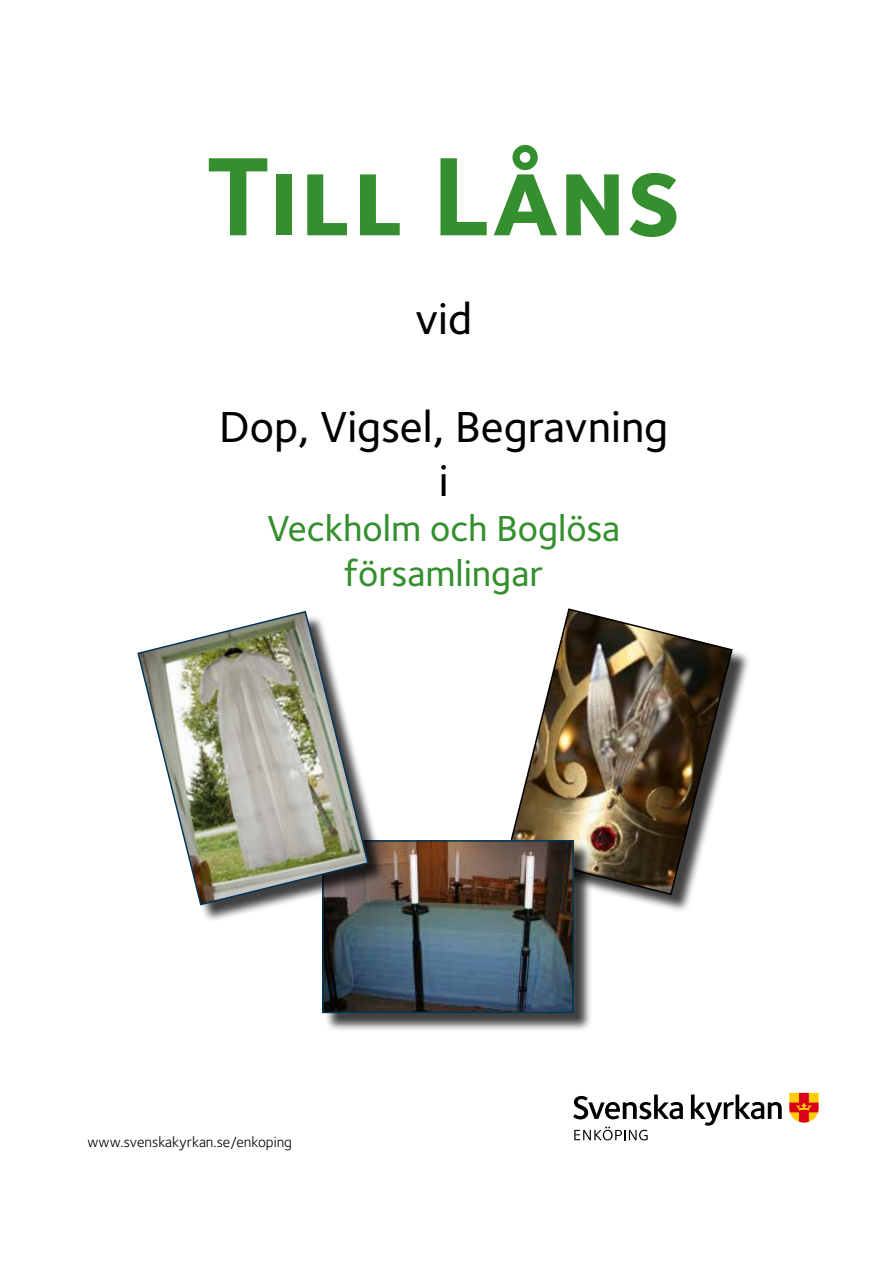
<style>
.page{position:relative;width:893px;height:1263px;background:#fff}
.page>*{position:absolute;margin:0;border:0;box-sizing:border-box;transform-origin:0 0}
.t1{font:115.5px "Foundry Sterling Bold Expert";color:#358f2e}
.t2{font:500 45px/54px "Foundry Sterling";color:#000;text-align:center}
.t3{font:500 37.5px/45px "Foundry Sterling";color:#358f2e;text-align:center}
.t4{font:15px "Foundry Sterling";color:#000}
</style>
<div class="page">
<div style="left:510px;top:612px;width:241px;height:301px;background:#000;opacity:.75"></div>
<img style="left:510px;top:608px;width:224px;height:288px">
<div style="left:324px;top:842px;width:268px;height:190px;background:#000;opacity:.75"></div>
<img style="left:325px;top:843px;width:246px;height:167px">
<div style="left:322px;top:840px;width:252px;height:173px;border:2px solid #003657"></div>
<div style="left:141px;top:614px;width:246px;height:309px;background:#000;opacity:.75"></div>
<img style="left:137px;top:610px;width:233px;height:296px">
<svg style="left:574px;top:1126px;width:74px;height:14px"></svg>
<svg style="left:573px;top:1094px;width:110px;height:25px"></svg>
<svg style="left:691px;top:1094px;width:91px;height:32px"></svg>
<svg style="left:789px;top:1093px;width:30px;height:29px"></svg>
<h1 class="t1" style="left:206px;top:128px;width:478px">Till Låns</h1>
<p class="t2" style="left:415px;top:292px;width:58px">vid</p>
<p class="t2" style="left:219px;top:400px;width:451px">Dop, Vigsel, Begravning i</p>
<p class="t3" style="left:267px;top:506px;width:354px">Veckholm och Boglösa församlingar</p>
<p class="t4" style="left:88px;top:1133px;width:206px">www.svenskakyrkan.se/enkoping</p>
</div>
